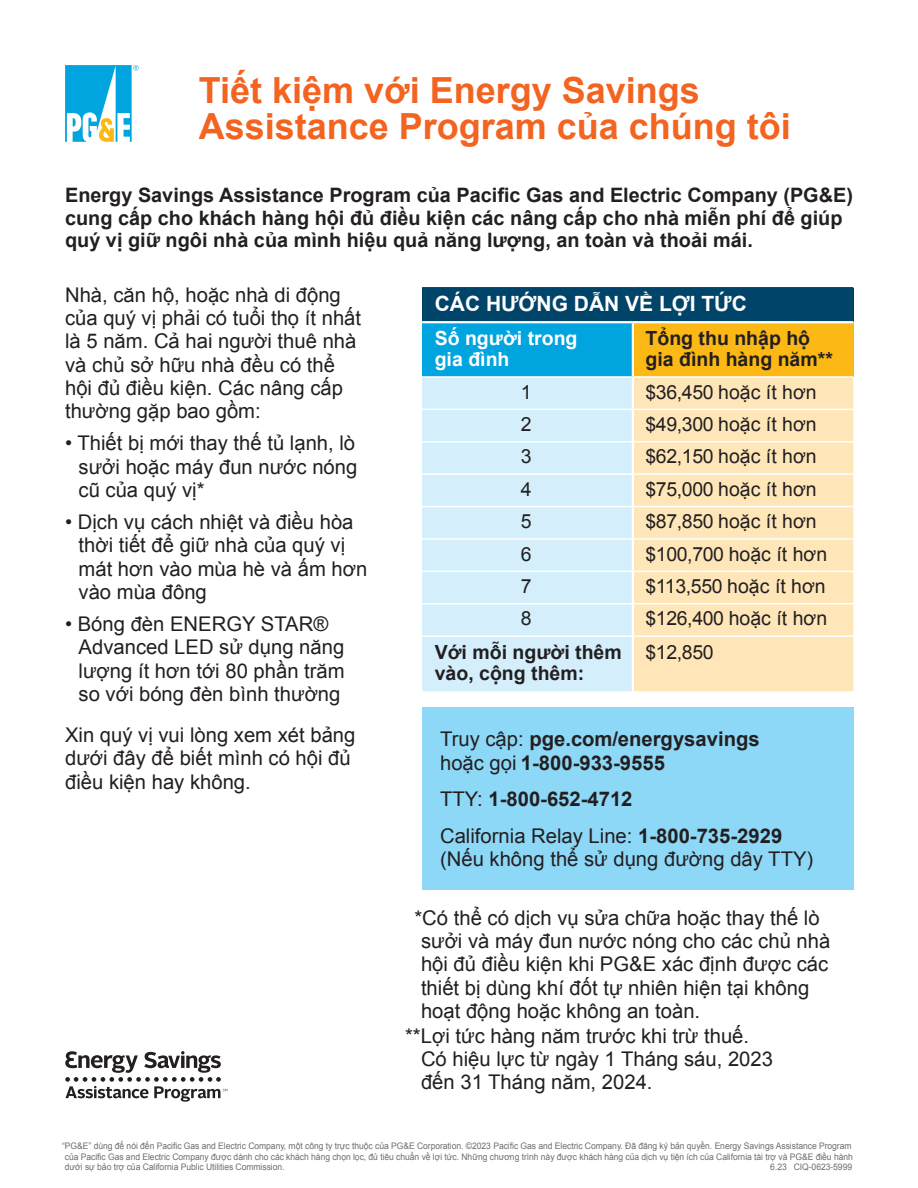
<style>
.page{position:relative;width:918px;height:1188px;background:#fff}
.page>*{position:absolute;margin:0;border:0;box-sizing:border-box;transform-origin:0 0}
.t1{font:700 36px/36px "Arial";color:#f36421}
.t2{font:700 21px "Arial";color:#fff}
.t3{font:20.25px/23.2px "Arial";color:#231f20}
.t4{font:700 20.25px/23.2px "Arial";color:#231f20}
.t5{font:700 19.8px/22.5px "Arial";color:#231f20}
.t6{font:19.5px "Arial";color:#231f20}
.t7{font:700 19.5px/21px "Arial";color:#231f20}
.t8{font:700 19.5px/21px "Arial";color:#fff}
.t9{font:9px/10.5px "Arial";letter-spacing:-.005em;color:#6c6d70;scale:.95 1}
.s1{color:#f26522}
.s2{font-weight:400}
.s3{font-weight:700}
.s4{color:#6d6f71}
</style>
<div class="page">
<svg style="left:65px;top:65px;width:74px;height:77px"></svg>
<svg style="left:65px;top:1051px;width:162px;height:51px"></svg>
<div style="left:422px;top:707px;width:431px;height:183px;background:#8dd7f7"></div>
<div style="left:422px;top:288px;width:431px;height:34px;background:#00446a"></div>
<div style="left:422px;top:322px;width:211px;height:55px;background:#00a4de"></div>
<div style="left:633px;top:322px;width:220px;height:55px;background:#fcb814"></div>
<div style="left:422px;top:378px;width:210px;height:313px;background:#d4effb"></div>
<div style="left:634px;top:378px;width:219px;height:313px;background:#fee6b9"></div>
<hr style="left:422px;top:409px;width:211px;height:1px;background:#fff">
<hr style="left:422px;top:441px;width:211px;height:2px;background:#fff">
<hr style="left:422px;top:473px;width:211px;height:2px;background:#fff">
<hr style="left:422px;top:506px;width:211px;height:1px;background:#fff">
<hr style="left:422px;top:538px;width:211px;height:2px;background:#fff">
<hr style="left:422px;top:571px;width:211px;height:1px;background:#fff">
<hr style="left:422px;top:376px;width:211px;height:2px;background:#fff">
<hr style="left:422px;top:287px;width:211px;height:2px;background:#00446a">
<hr style="left:633px;top:287px;width:220px;height:2px;background:#00446a">
<hr style="left:422px;top:321px;width:211px;height:2px;background:#fff">
<hr style="left:633px;top:321px;width:220px;height:2px;background:#fff">
<hr style="left:632px;top:323px;width:2px;height:53px;background:#fff">
<hr style="left:633px;top:376px;width:220px;height:2px;background:#fff">
<hr style="left:633px;top:409px;width:220px;height:1px;background:#fff">
<hr style="left:633px;top:441px;width:220px;height:2px;background:#fff">
<hr style="left:633px;top:473px;width:220px;height:2px;background:#fff">
<hr style="left:633px;top:506px;width:220px;height:1px;background:#fff">
<hr style="left:633px;top:538px;width:220px;height:2px;background:#fff">
<hr style="left:633px;top:571px;width:220px;height:1px;background:#fff">
<hr style="left:422px;top:603px;width:211px;height:2px;background:#fff">
<hr style="left:633px;top:603px;width:220px;height:2px;background:#fff">
<hr style="left:633px;top:635px;width:220px;height:2px;background:#fff">
<hr style="left:422px;top:635px;width:211px;height:2px;background:#fff">
<h1 class="t1" style="left:199px;top:73px;width:594px">Tiết kiệm với Energy Savings<br>Assistance Program <span class="s1">của</span> chúng tôi</h1>
<p class="t5" style="left:65px;top:185px;width:789px">Energy Savings Assistance Program của Pacific Gas and Electric Company (PG&amp;E) cung cấp cho khách hàng hội đủ điều kiện các nâng cấp cho nhà miễn phí để giúp quý vị giữ ngôi nhà của mình hiệu quả năng lượng, an toàn và thoải mái.</p>
<p class="t3" style="left:65px;top:283px;width:298px">Nhà, căn hộ, hoặc nhà di động của quý vị phải có tuổi thọ ít nhất là 5 năm. Cả hai người thuê nhà và chủ sở hữu nhà đều có thể hội đủ điều kiện. Các nâng cấp thường gặp bao gồm:</p>
<p class="t3" style="left:79px;top:432px;width:280px;text-align:justify;text-indent:-14px">• Thiết bị mới thay thế tủ lạnh, lò sưởi hoặc máy đun nước nóng cũ của quý vị*</p>
<p class="t3" style="left:79px;top:511px;width:290px;text-indent:-14px">• Dịch vụ cách nhiệt và điều hòa thời tiết để giữ nhà của quý vị mát hơn vào mùa hè và ấm hơn vào mùa đông</p>
<p class="t3" style="left:79px;top:613px;width:268px;text-indent:-14px">• Bóng đèn ENERGY STAR®<br>Advanced LED sử dụng năng lượng ít hơn tới 80 phần trăm so với bóng đèn bình thường</p>
<p class="t3" style="left:65px;top:724px;width:292px">Xin quý vị vui lòng xem xét bảng dưới đây để biết mình có hội đủ điều kiện hay không.</p>
<h2 class="t2" style="left:435px;top:290px;width:314px">CÁC HƯỚNG DẪN VỀ LỢI TỨC</h2>
<p class="t8" style="left:435px;top:329px;width:144px">Số người trong gia đình</p>
<p class="t7" style="left:646px;top:329px;width:189px">Tổng thu nhập hộ gia đình hàng năm**</p>
<p class="t6" style="left:521px;top:379px;width:12px">1</p>
<p class="t6" style="left:646px;top:379px;width:173px">$36,450 hoặc ít hơn</p>
<p class="t6" style="left:521px;top:411px;width:12px">2</p>
<p class="t6" style="left:646px;top:411px;width:173px">$49,300 hoặc ít hơn</p>
<p class="t6" style="left:521px;top:444px;width:12px">3</p>
<p class="t6" style="left:646px;top:444px;width:173px">$62,150 hoặc ít hơn</p>
<p class="t6" style="left:521px;top:476px;width:12px">4</p>
<p class="t6" style="left:646px;top:476px;width:173px">$75,000 hoặc ít hơn</p>
<p class="t6" style="left:521px;top:509px;width:12px">5</p>
<p class="t6" style="left:646px;top:509px;width:173px">$87,850 hoặc ít hơn</p>
<p class="t6" style="left:521px;top:541px;width:12px">6</p>
<p class="t6" style="left:646px;top:541px;width:183px">$100,700 hoặc ít hơn</p>
<p class="t6" style="left:521px;top:573px;width:12px">7</p>
<p class="t6" style="left:646px;top:573px;width:182px">$113,550 hoặc ít hơn</p>
<p class="t6" style="left:521px;top:606px;width:12px">8</p>
<p class="t6" style="left:646px;top:606px;width:183px">$126,400 hoặc ít hơn</p>
<p class="t7" style="left:435px;top:643px;width:189px">Với mỗi người thêm vào, cộng thêm:</p>
<p class="t6" style="left:646px;top:640px;width:70px">$12,850</p>
<p class="t4" style="left:440px;top:728px;width:321px"><span class="s2">Truy cập:</span> pge.com/energysavings <span class="s2">hoặc gọi</span> 1-800-933-9555</p>
<p class="t4" style="left:440px;top:788px;width:194px"><span class="s2">TTY:</span> 1-800-652-4712</p>
<p class="t3" style="left:440px;top:825px;width:375px">California Relay Line: <span class="s3">1-800-735-2929 </span>(Nếu không thể sử dụng đường dây TTY)</p>
<p class="t3" style="left:421px;top:906px;width:411px;text-indent:-7px">*Có thể có dịch vụ sửa chữa hoặc thay thế lò sưởi và máy đun nước nóng cho các chủ nhà hội đủ điều kiện khi PG&amp;E xác định được các thiết bị dùng khí đốt tự nhiên hiện tại không hoạt động hoặc không an toàn.</p>
<p class="t3" style="left:421px;top:1024px;width:354px;text-indent:-16px">**Lợi tức hàng năm trước khi trừ thuế.<br>Có hiệu lực từ ngày 1 Tháng sáu, 2023 đến 31 Tháng năm, 2024.</p>
<p class="t9" style="left:62px;top:1141px;width:834px">“PG&amp;E” dùng để nói đến Pacific Gas and Electric Company, một công ty trực thuộc của PG&amp;E Corporation. ©2023 Pacific Gas and Electric Company. Đã đăng ký bản quyền. Energy Savings Assistance Program của Pacific Gas and Electric Company <span class="s4">được</span> dành cho các khách hàng chọn lọc, đủ tiêu chuẩn về lợi tức. Những chương trình này được khách hàng của dịch vụ tiện ích của California <span class="s4">tài</span> trợ và PG&amp;E điều hành dưới sự bảo trợ của California Public Utilities Commission.</p>
<p class="t9" style="left:770px;top:1162px;width:88px">6.23 CIQ-0623-5999</p>
</div>
